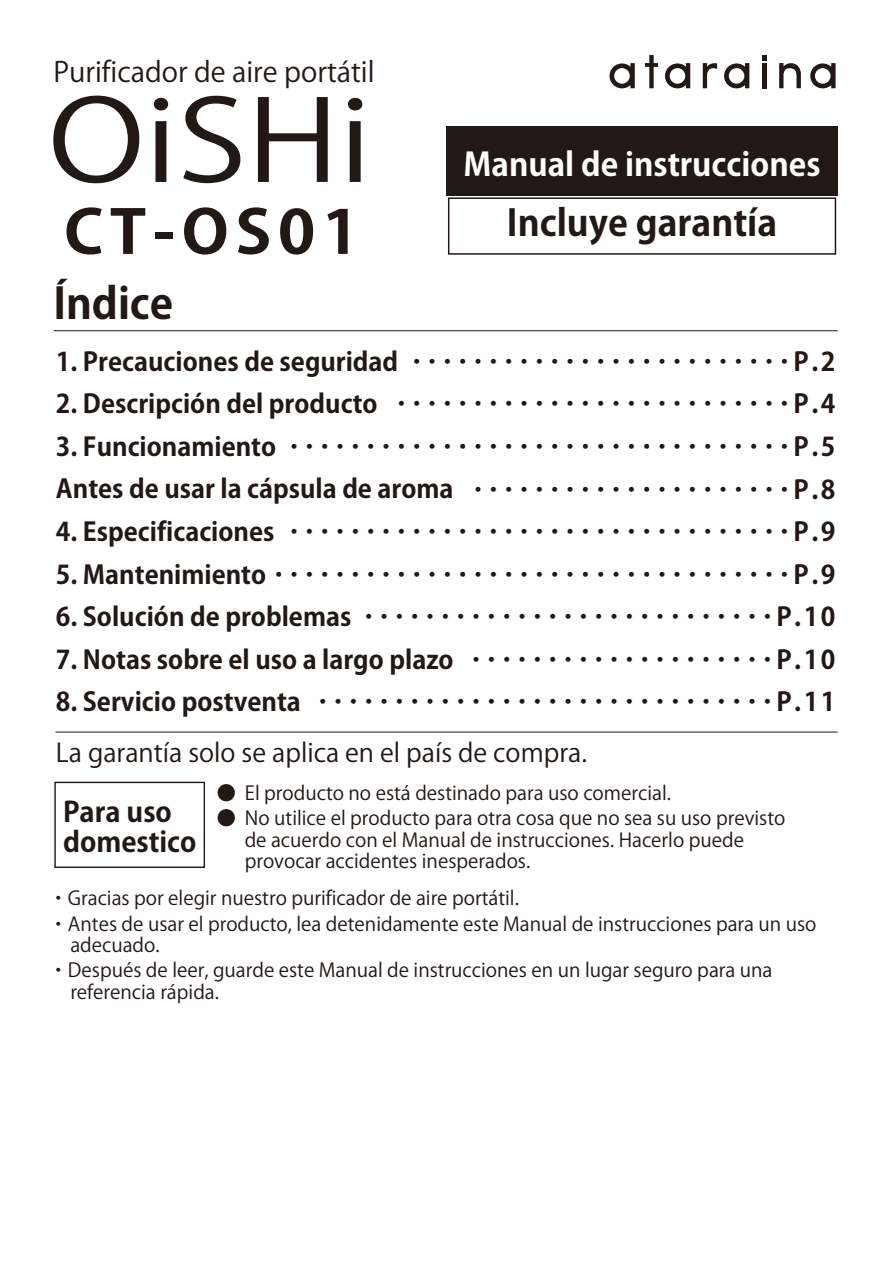
<style>
.page{position:relative;width:893px;height:1263px;background:#fff}
.page>*{position:absolute;margin:0;border:0;box-sizing:border-box;transform-origin:0 0}
.t1{font:700 59.55px "Koz Go Pr 6 N";letter-spacing:.1em;color:#221815;scale:1.1 1}
.t2{font:700 42.6px "Koz Go Pr 6 N";color:#221815}
.t3{font:700 36.15px "Koz Go Pr 6 N";color:#221815}
.t4{font:700 31.95px "Koz Go Pr 6 N";color:#fff}
.t5{font:27.6px "Koz Go Pr 6 N";color:#221815}
.t6{font:700 27.6px/29.8px "Koz Go Pr 6 N";color:#221815}
.t7{font:700 25.5px/42.6px "Koz Go Pr 6 N";color:#221815;text-align:right}
.t8{font:25.5px "Koz Go Pr 6 N";color:#221815}
.t9{font:19.2px/25.5px "Koz Go Pr 6 N";color:#221815}
</style>
<div class="page">
<div style="left:54px;top:782px;width:151px;height:86px;border:1px solid #221815"></div>
<svg style="left:609px;top:63px;width:26px;height:25px"></svg>
<svg style="left:665px;top:63px;width:25px;height:25px"></svg>
<svg style="left:724px;top:63px;width:25px;height:25px"></svg>
<svg style="left:810px;top:63px;width:25px;height:25px"></svg>
<svg style="left:779px;top:63px;width:22px;height:25px"></svg>
<hr style="left:762px;top:63px;width:4px;height:25px;background:#221815">
<svg style="left:762px;top:55px;width:4px;height:5px"></svg>
<svg style="left:645px;top:55px;width:13px;height:33px"></svg>
<svg style="left:703px;top:63px;width:14px;height:25px"></svg>
<svg style="left:53px;top:96px;width:86px;height:87px"></svg>
<svg style="left:154px;top:98px;width:14px;height:84px"></svg>
<svg style="left:183px;top:96px;width:57px;height:87px"></svg>
<svg style="left:258px;top:97px;width:70px;height:85px"></svg>
<svg style="left:348px;top:98px;width:14px;height:84px"></svg>
<div style="left:447px;top:127px;width:391px;height:69px;background:#221815"></div>
<div style="left:448px;top:197px;width:388px;height:58px;border:2px solid #221815"></div>
<hr style="left:54px;top:330px;width:784px;height:1px;background:#221815">
<hr style="left:55px;top:732px;width:783px;height:1px;background:#221815">
<p class="t5" style="left:53px;top:56px;width:323px">Purificador de aire portátil</p>
<p class="t4" style="left:464px;top:146px;width:358px">Manual de instrucciones</p>
<h1 class="t1" style="left:64px;top:199px;width:270px">CT-OS01</h1>
<h3 class="t3" style="left:507px;top:202px;width:272px">Incluye garantía</h3>
<h2 class="t2" style="left:53px;top:280px;width:122px">Índice</h2>
<p class="t7" style="left:56px;top:341px;width:344px">1. Precauciones de seguridad</p>
<p class="t7" style="left:56px;top:383px;width:323px">2. Descripción del producto</p>
<p class="t7" style="left:56px;top:426px;width:399px;text-align:left">3. Funcionamiento<br>Antes de usar la cápsula de aroma</p>
<p class="t7" style="left:56px;top:511px;width:220px">4. Especificaciones</p>
<p class="t7" style="left:56px;top:554px;width:781px">5. Mantenimiento･･････････････････････････････････P.9</p>
<p class="t7" style="left:56px;top:596px;width:781px">6. Solución de problemas ･･･････････････････････････P.10</p>
<p class="t7" style="left:56px;top:639px;width:399px">7. Notas sobre el uso a largo plazo</p>
<p class="t7" style="left:56px;top:681px;width:246px">8. Servicio postventa</p>
<p class="t8" style="left:56px;top:739px;width:532px">La garantía solo se aplica en el país de compra.</p>
<p class="t7" style="left:288px;top:341px;width:549px">･････････････････････････P.2<br>･･････････････････････････P.4<br>･････････････････････････････････P.5･････････････････････P.8<br>･････････････････････････････････P.9</p>
<p class="t7" style="left:317px;top:639px;width:520px">････････････････････P.10<br>･･････････････････････････････P.11</p>
<p class="t6" style="left:63px;top:797px;width:135px">Para uso domestico</p>
<p class="t9" style="left:217px;top:780px;width:456px">● El producto no está destinado para uso comercial.</p>
<p class="t9" style="left:245px;top:808px;width:542px;line-height:21.3px;text-indent:-28px">● No utilice el producto para otra cosa que no sea su uso previsto de acuerdo con el Manual de instrucciones. Hacerlo puede provocar accidentes inesperados.</p>
<p class="t9" style="left:49px;top:886px;width:769px">・Gracias por elegir nuestro purificador de aire portátil.<br>・Antes de usar el producto, lea detenidamente este Manual de instrucciones para un uso</p>
<p class="t9" style="left:49px;top:932px;width:725px;text-indent:22px">adecuado.<br>・Después de leer, guarde este Manual de instrucciones en un lugar seguro para una</p>
<p class="t9" style="left:70px;top:979px;width:150px">referencia rápida.</p>
</div>
